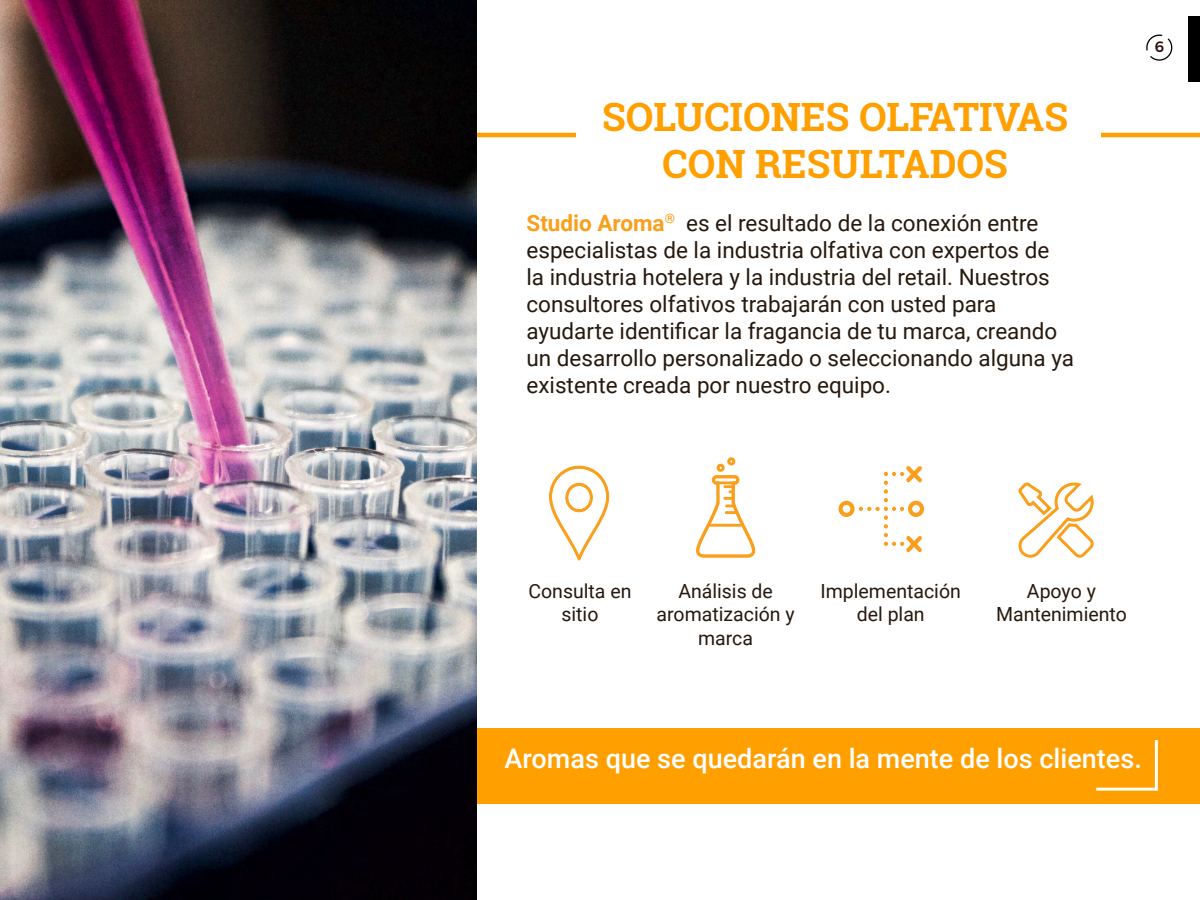
<style>
.page{position:relative;width:1200px;height:900px;background:#fff}
.page>*{position:absolute;margin:0;border:0;box-sizing:border-box;transform-origin:0 0}
.t1{font:700 39px/46.8px "Roboto Slab";color:#ff9f00;text-align:center}
.t2{font:500 27px "Roboto";color:#fff}
.t3{font:22.5px/27px "Roboto";color:#27180d}
.t4{font:19.5px/23.4px "Roboto";color:#27180d;text-align:center}
.t5{font:500 15px "Montserrat";color:#260d0d}
.s1{font-weight:700;color:#f99f1c}
</style>
<div class="page">
<svg style="left:1146px;top:35px;width:26px;height:26px"></svg>
<div style="left:1188px;top:16px;width:12px;height:66px;background:#000"></div>
<img style="left:0;top:0;width:477px;height:900px">
<div style="left:477px;top:729px;width:723px;height:75px;background:#ff9f00"></div>
<svg style="left:1096px;top:740px;width:62px;height:51px"></svg>
<hr style="left:477px;top:133px;width:99px;height:4px;background:#ff9f00">
<hr style="left:1101px;top:133px;width:99px;height:4px;background:#ff9f00">
<svg style="left:695px;top:457px;width:61px;height:272px"></svg>
<svg style="left:549px;top:465px;width:60px;height:95px"></svg>
<svg style="left:838px;top:466px;width:86px;height:86px"></svg>
<svg style="left:1018px;top:482px;width:76px;height:76px"></svg>
<h1 class="t1" style="left:602px;top:93px;width:467px">SOLUCIONES OLFATIVAS<br>CON RESULTADOS</h1>
<p class="t3" style="left:526px;top:208px;width:549px"><span class="s1">Studio Aroma</span><sup>®</sup> es el resultado de la conexión entre especialistas de la industria olfativa con expertos de<br>la industria hotelera y la industria del retail. Nuestros consultores olfativos trabajarán con usted para ayudarte identificar la fragancia de tu marca, creando un desarrollo personalizado o seleccionando alguna ya existente creada por nuestro equipo.</p>
<p class="t5" style="left:1155px;top:35px;width:11px">6</p>
<p class="t4" style="left:657px;top:578px;width:140px">Análisis de aromatización y marca</p>
<p class="t4" style="left:821px;top:578px;width:142px">Implementación del plan</p>
<p class="t4" style="left:528px;top:579px;width:105px">Consulta en sitio</p>
<p class="t4" style="left:996px;top:578px;width:132px">Apoyo y<br>Mantenimiento</p>
<p class="t2" style="left:505px;top:739px;width:639px">Aromas que se quedarán en la mente de los clientes.</p>
</div>
